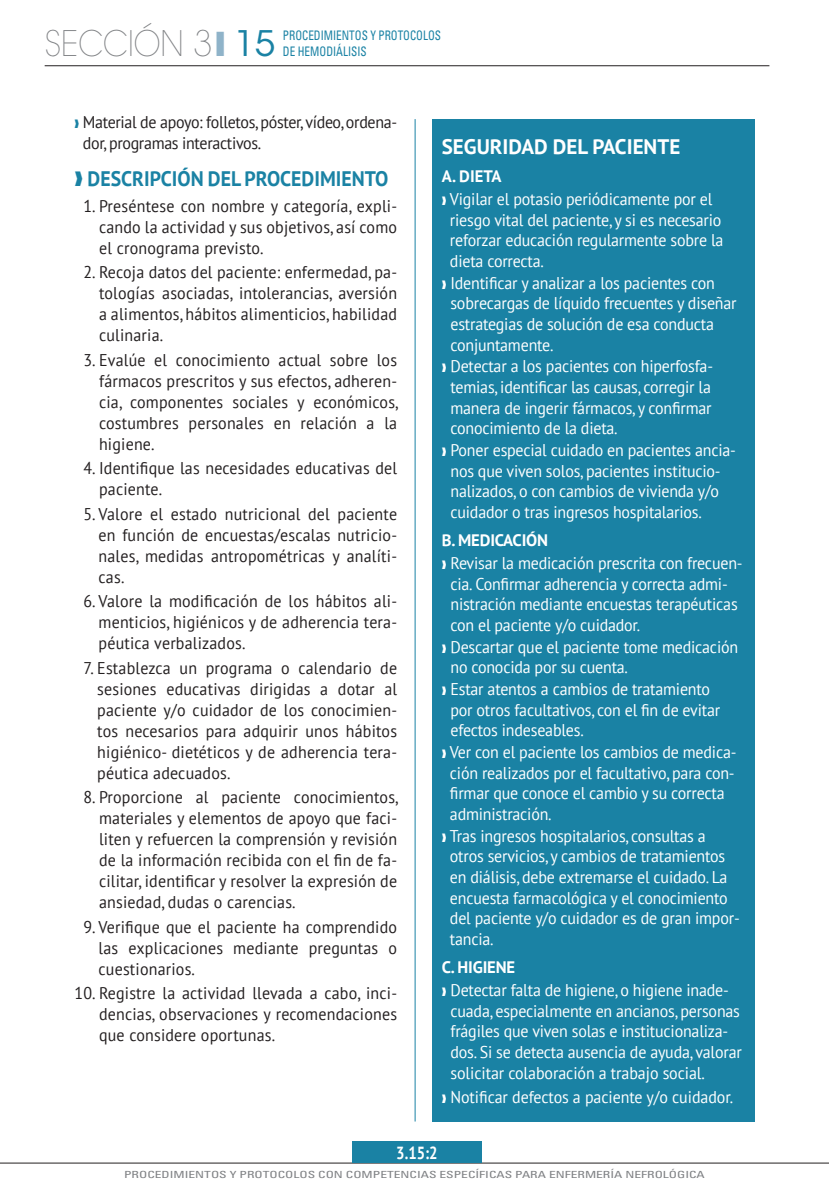
<style>
.page{position:relative;width:829px;height:1191px;background:#fff}
.page>*{position:absolute;margin:0;border:0;box-sizing:border-box;transform-origin:0 0}
.t1{font:200 35px "ITC Avant Garde Std";color:#808285;scale:.9 1}
.CPO_DE_TEXTO_GENERAL{font:700 21px "PT Sans";color:#1a82a4;scale:.94 1}
.t2{font:700 21px "PT Sans";color:#fff}
.t3{font:700 17.5px "PT Sans";color:#fff;scale:.85 1}
.t4{font:16.97px/20.7px "PT Sans";letter-spacing:-.01em;color:#fff;scale:.94 1}
.CPO_DE_TEXTO_GENERAL-2{font:16.97px/21px "PT Sans";letter-spacing:.01em;color:#231f20;text-align:justify;scale:.94 1}
.CPO_DE_TEXTO_GENERAL-3{font:16.97px/21px "PT Sans";letter-spacing:-.02em;color:#231f20;scale:.94 1}
.t5{font:700 16.62px "PT Sans";letter-spacing:-.01em;color:#fff}
.t6{font:condensed 13.12px "Univers LT Std";color:#1a82a4;scale:.85 1}
.t7{font:condensed 9.8px "Univers LT Std";color:#808285;scale:1.37 1}
.s1{color:#8fb3c9}
.s2{font-weight:400;color:#1a82a4}
.s3{color:#1a82a4}
</style>
<div class="page">
<hr style="left:0;top:1162px;width:828px;height:1px;background:#231f20">
<hr style="left:45px;top:65px;width:724px;height:1px;background:#231f20">
<div style="left:432px;top:119px;width:322px;height:1002px;background:#1a82a4"></div>
<hr style="left:415px;top:119px;width:1px;height:1002px;background:#1a82a4">
<div style="left:352px;top:1141px;width:129px;height:22px;background:#1a82a4"></div>
<p class="t1" style="left:45px;top:23px;width:257px">SECCIÓN 3<span class="s1">❙</span> <span class="s2">15</span></p>
<p class="t6" style="left:283px;top:27px;width:187px">PROCEDIMIENTOS Y PROTOCOLOS</p>
<p class="t6" style="left:283px;top:43px;width:100px">DE HEMODIÁLISIS</p>
<p class="CPO_DE_TEXTO_GENERAL-3" style="left:83px;top:111px;width:336px;text-indent:-8px"><span class="s3">❱</span> Material de apoyo: folletos, póster, vídeo, ordena&shy;dor, programas interactivos.</p>
<p class="CPO_DE_TEXTO_GENERAL" style="left:74px;top:164px;width:335px">❱ DESCRIPCIÓN DEL PROCEDIMIENTO</p>
<p class="CPO_DE_TEXTO_GENERAL-2" style="left:99px;top:195px;width:318px;text-indent:-16px">1. Preséntese con nombre y categoría, expli&shy;cando la actividad y sus objetivos, así como el cronograma previsto.</p>
<p class="CPO_DE_TEXTO_GENERAL-2" style="left:99px;top:261px;width:318px;text-indent:-16px">2. Recoja datos del paciente: enfermedad, pa&shy;tologías asociadas, intolerancias, aversión a alimentos, hábitos alimenticios, habilidad culinaria.</p>
<p class="CPO_DE_TEXTO_GENERAL-2" style="left:99px;top:349px;width:320px;text-indent:-16px">3. Evalúe el conocimiento actual sobre los fármacos prescritos y sus efectos, adheren&shy;cia, componentes sociales y económicos, costumbres personales en relación a la higiene.</p>
<p class="CPO_DE_TEXTO_GENERAL-2" style="left:99px;top:457px;width:318px;text-indent:-16px">4. Identifique las necesidades educativas del paciente.</p>
<p class="CPO_DE_TEXTO_GENERAL-2" style="left:99px;top:503px;width:319px;text-indent:-15px">5. Valore el estado nutricional del paciente en función de encuestas/escalas nutricio&shy;nales, medidas antropométricas y analíti&shy;cas.</p>
<p class="CPO_DE_TEXTO_GENERAL-2" style="left:99px;top:590px;width:319px;text-indent:-15px">6. Valore la modificación de los hábitos ali&shy;menticios, higiénicos y de adherencia tera&shy;péutica verbalizados.</p>
<p class="CPO_DE_TEXTO_GENERAL-2" style="left:97px;top:657px;width:320px;text-indent:-14px">7. Establezca un programa o calendario de sesiones educativas dirigidas a dotar al paciente y/o cuidador de los conocimien&shy;tos necesarios para adquirir unos hábitos higiénico- dietéticos y de adherencia tera&shy;péutica adecuados.</p>
<p class="CPO_DE_TEXTO_GENERAL-2" style="left:99px;top:786px;width:320px;text-indent:-16px">8. Proporcione al paciente conocimientos, materiales y elementos de apoyo que faci&shy;liten y refuercen la comprensión y revisión de la información recibida con el fin de fa&shy;cilitar, identificar y resolver la expresión de ansiedad, dudas o carencias.</p>
<p class="CPO_DE_TEXTO_GENERAL-2" style="left:99px;top:915px;width:319px;text-indent:-15px">9. Verifique que el paciente ha comprendido las explicaciones mediante preguntas o cuestionarios.</p>
<p class="CPO_DE_TEXTO_GENERAL-2" style="left:99px;top:982px;width:318px;text-indent:-25px">10. Registre la actividad llevada a cabo, inci&shy;dencias, observaciones y recomendaciones que considere oportunas.</p>
<p class="t2" style="left:441px;top:132px;width:240px">SEGURIDAD DEL PACIENTE</p>
<p class="t5" style="left:441px;top:165px;width:61px">A. DIETA</p>
<p class="t4" style="left:450px;top:188px;width:292px;text-indent:-8px">❱ Vigilar el potasio periódicamente por el riesgo vital del paciente, y si es necesario reforzar educación regularmente sobre la dieta correcta.</p>
<p class="t4" style="left:450px;top:272px;width:306px;text-indent:-9px">❱ Identificar y analizar a los pacientes con sobrecargas de líquido frecuentes y diseñar estrategias de solución de esa conducta conjuntamente.</p>
<p class="t4" style="left:450px;top:355px;width:281px;text-indent:-9px">❱ Detectar a los pacientes con hiperfosfa&shy;temias, identificar las causas, corregir la manera de ingerir fármacos, y confirmar conocimiento de la dieta.</p>
<p class="t4" style="left:450px;top:439px;width:305px;text-indent:-9px">❱ Poner especial cuidado en pacientes ancia&shy;nos que viven solos, pacientes institucio&shy;nalizados, o con cambios de vivienda y/o cuidador o tras ingresos hospitalarios.</p>
<p class="t5" style="left:441px;top:529px;width:108px">B. MEDICACIÓN</p>
<p class="t4" style="left:450px;top:552px;width:312px;text-indent:-9px">❱ Revisar la medicación prescrita con frecuen&shy;cia. Confirmar adherencia y correcta admi&shy;nistración mediante encuestas terapéuticas con el paciente y/o cuidador.</p>
<p class="t4" style="left:450px;top:636px;width:307px;text-indent:-9px">❱ Descartar que el paciente tome medicación no conocida por su cuenta.</p>
<p class="t4" style="left:450px;top:678px;width:288px;text-indent:-9px">❱ Estar atentos a cambios de tratamiento por otros facultativos, con el fin de evitar efectos indeseables.</p>
<p class="t4" style="left:450px;top:741px;width:306px;text-indent:-8px">❱ Ver con el paciente los cambios de medica&shy;ción realizados por el facultativo, para con&shy;firmar que conoce el cambio y su correcta administración.</p>
<p class="t4" style="left:450px;top:825px;width:310px;text-indent:-8px">❱ Tras ingresos hospitalarios, consultas a otros servicios, y cambios de tratamientos en diálisis, debe extremarse el cuidado. La encuesta farmacológica y el conocimiento del paciente y/o cuidador es de gran impor&shy;tancia.</p>
<p class="t5" style="left:441px;top:956px;width:75px">C. HIGIENE</p>
<p class="t4" style="left:450px;top:979px;width:312px;text-indent:-9px">❱ Detectar falta de higiene, o higiene inade&shy;cuada, especialmente en ancianos, personas frágiles que viven solas e institucionaliza&shy;dos. Si se detecta ausencia de ayuda, valorar solicitar colaboración a trabajo social.</p>
<p class="t4" style="left:441px;top:1086px;width:311px">❱ Notificar defectos a paciente y/o cuidador.</p>
<p class="t3" style="left:396px;top:1141px;width:50px">3.15:2</p>
<p class="t7" style="left:124px;top:1168px;width:425px">PROCEDIMIENTOS Y PROTOCOLOS CON COMPETENCIAS ESPECÍFICAS PARA ENFERMERÍA NEFROLÓGICA</p>
</div>
